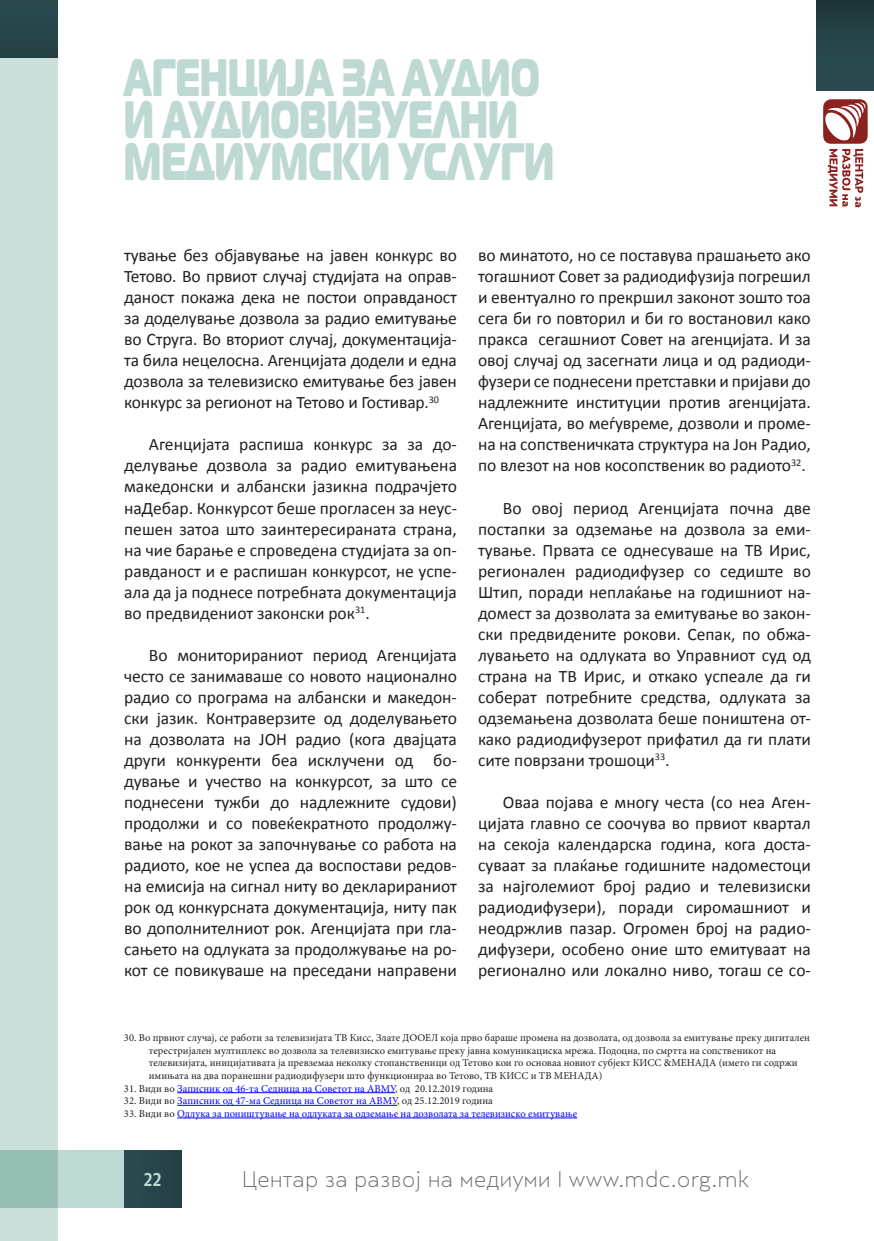
<style>
.page{position:relative;width:874px;height:1241px;background:#fff}
.page>*{position:absolute;margin:0;border:0;box-sizing:border-box;transform-origin:0 0}
.t1{font:52.5px/42px "Magistral Black C";color:#bed9d3;scale:.67 1}
.t2{font:300 21px "Skola Sans";color:#6c6d70}
.t3{font:17.5px/21px "Calibri";letter-spacing:-.005em;color:#231f20;text-align:justify}
.t4{font:700 17.5px "Skola Sans Cn";color:#bed9d3}
.t5{font:10.5px/12.6px "Minion Pro";color:#231f20}
.t6{font:10.5px "Minion Pro";color:#00f}
.s1{color:#231f20}
</style>
<div class="page">
<div style="left:0;top:1150px;width:181px;height:57px;background:#bed9d3"></div>
<div style="left:0;top:0;width:57px;height:1240px;background:#cbe0db"></div>
<div style="left:124px;top:1150px;width:57px;height:57px;background:#26464b"></div>
<hr style="left:873px;top:1150px;width:1px;height:90px;background:#bed9d3">
<div style="left:816px;top:0;width:57px;height:91px;background:linear-gradient(to bottom,#1f393a,#2d4e55)"></div>
<div style="left:0;top:0;width:57px;height:57px;background:#26464b"></div>
<svg style="left:823px;top:99px;width:44px;height:108px"></svg>
<hr style="left:177px;top:1092px;width:218px;height:1px;background:#00f">
<hr style="left:177px;top:1104px;width:220px;height:1px;background:#00f">
<hr style="left:177px;top:1117px;width:400px;height:1px;background:#00f">
<h1 class="t1" style="left:124px;top:54px;width:643px">АГЕНЦИЈА ЗА АУДИО<br>И АУДИОВИЗУЕЛНИ<br>МЕДИУМСКИ УСЛУГИ</h1>
<p class="t3" style="left:124px;top:245px;width:334px">тување без објавување на јавен конкурс во Тетово. Во првиот случај студијата на оправ&shy;даност покажа дека не постои оправданост за доделување дозвола за радио емитување во Струга. Во вториот случај, документација&shy;та била нецелосна. Агенцијата додели и една дозвола за телевизиско емитување без јавен конкурс за регионот на Тетово и Гостивар.<sup>30</sup></p>
<p class="t3" style="left:124px;top:434px;width:334px;text-indent:25px">Агенцијата распиша конкурс за за до&shy;делување дозвола за радио емитувањена македонски и албански јазикна подрачјето наДебар. Конкурсот беше прогласен за неус&shy;пешен затоа што заинтересираната страна, на чие барање е спроведена студијата за оп&shy;равданост и е распишан конкурсот, не успе&shy;ала да ја поднесе потребната документација во предвидениот законски рок<sup>31</sup>.</p>
<p class="t3" style="left:124px;top:644px;width:334px;text-indent:25px">Во мониторираниот период Агенцијата често се занимаваше со новото национално радио со програма на албански и македон&shy;ски јазик. Контраверзите од доделувањето на дозволата на ЈОН радио (кога двајцата други конкуренти беа исклучени од бо&shy;дување и учество на конкурсот, за што се поднесени тужби до надлежните судови) продолжи и со повеќекратното продолжу&shy;вање на рокот за започнување со работа на радиото, кое не успеа да воспостави редов&shy;на емисија на сигнал ниту во декларираниот рок од конкурсната документација, ниту пак во дополнителниот рок. Агенцијата при гла&shy;сањето на одлуката за продолжување на ро&shy;кот се повикуваше на преседани направени</p>
<p class="t3" style="left:478px;top:245px;width:334px">во минатото, но се поставува прашањето ако тогашниот Совет за радиодифузија погрешил и евентуално го прекршил законот зошто тоа сега би го повторил и би го востановил како пракса сегашниот Совет на агенцијата. И за овој случај од засегнати лица и од радиоди&shy;фузери се поднесени претставки и пријави до надлежните институции против агенцијата.<br>Агенцијата, во меѓувреме, дозволи и проме&shy;на на сопственичката структура на Јон Радио, по влезот на нов косопственик во радиото<sup>32</sup>.</p>
<p class="t3" style="left:478px;top:497px;width:334px;text-indent:25px">Во овој период Агенцијата почна две постапки за одземање на дозвола за еми&shy;тување. Првата се однесуваше на ТВ Ирис, регионален радиодифузер со седиште во Штип, поради неплаќање на годишниот на&shy;домест за дозволата за емитување во закон&shy;ски предвидените рокови. Сепак, по обжа&shy;лувањето на одлуката во Управниот суд од страна на ТВ Ирис, и откако успеале да ги соберат потребните средства, одлуката за одземањена дозволата беше поништена от&shy;како радиодифузерот прифатил да ги плати сите поврзани трошоци<sup>33</sup>.</p>
<p class="t3" style="left:478px;top:791px;width:334px;text-indent:25px">Оваа појава е многу честа (со неа Аген&shy;цијата главно се соочува во првиот квартал на секоја календарска година, кога доста&shy;суваат за плаќање годишните надоместоци за најголемиот број радио и телевизиски радиодифузери), поради сиромашниот и неодржлив пазар. Огромен број на радио&shy;дифузери, особено оние што емитуваат на регионално или локално ниво, тогаш се со-</p>
<p class="t5" style="left:149px;top:1031px;width:662px;text-indent:-25px">30. Во првиот случај, се работи за телевизијата ТВ Кисс, Злате ДООЕЛ која прво бараше промена на дозволата, од дозвола за емитување преку дигитален терестријален мултиплекс во дозвола за телевизиско емитување преку јавна комуникациска мрежа. Подоцна, по смртта на сопственикот на телевизијата, иницијативата ја превземаа неколку стопанственици од Тетово кои го основаа новиот субјект КИСС &amp;МЕНАДА (името ги содржи имињата на два поранешни радиодифузери што функционираа во Тетово, ТВ КИСС и ТВ МЕНАДА)</p>
<p class="t6" style="left:124px;top:1081px;width:370px"><span class="s1">31. Види во</span> Записник од 46-та Седница на Советот на АВМУ<span class="s1">, од 20.12.2019 година</span></p>
<p class="t6" style="left:124px;top:1093px;width:370px"><span class="s1">32. Види во</span> Записник од 47-ма Седница на Советот на АВМУ<span class="s1">, од 25.12.2019 година</span></p>
<p class="t6" style="left:124px;top:1106px;width:454px"><span class="s1">33. Види во</span> Одлука за поништување на одлуката за одземање на дозволата за телевизиско емитување</p>
<p class="t4" style="left:144px;top:1167px;width:20px">22</p>
<p class="t2" style="left:241px;top:1166px;width:508px">Центар за развој на медиуми I www.mdc.org.mk</p>
</div>
